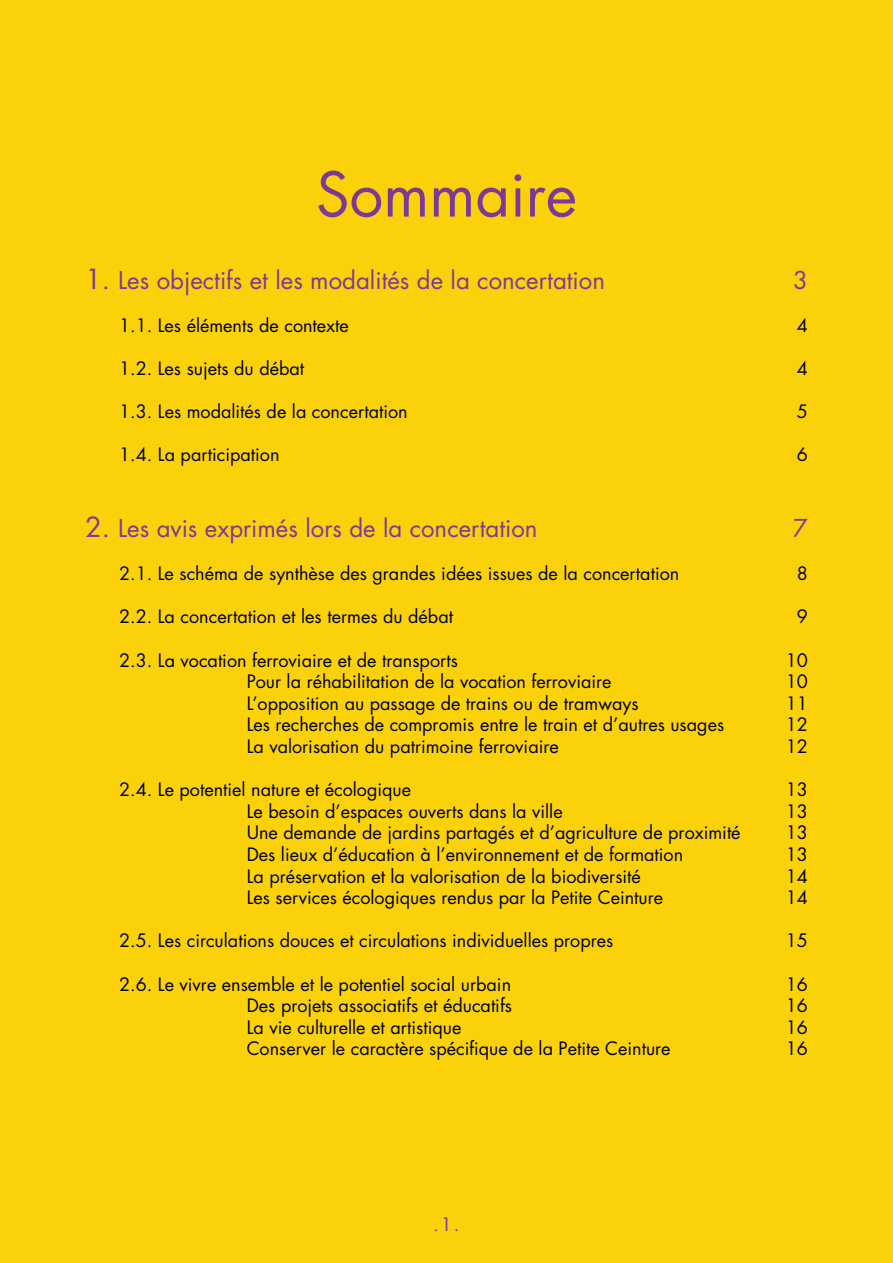
<style>
.page{position:relative;width:893px;height:1263px;background:#fbd109}
.page>*{position:absolute;margin:0;border:0;box-sizing:border-box;transform-origin:0 0}
.t1{font:60px "Futura";color:#7c3996}
.t2{font:24px "Futura";color:#7c3996}
.t3{font:18px "Futura";color:#000}
.t4{font:18px "Futura";color:#7c3996}
.s1{font-size:27px}
</style>
<div class="page">
<h1 class="t1" style="left:316px;top:156px;width:263px">Sommaire</h1>
<h2 class="t2" style="left:85px;top:264px;width:521px"><span class="s1">1.</span> Les objectifs et les modalités de la concertation</h2>
<h2 class="t2" style="left:793px;top:264px;width:16px">3</h2>
<p class="t3" style="left:119px;top:314px;width:231px">1.1. Les éléments de contexte</p>
<p class="t3" style="left:797px;top:314px;width:13px">4</p>
<p class="t3" style="left:119px;top:357px;width:187px">1.2. Les sujets du débat</p>
<p class="t3" style="left:797px;top:357px;width:13px">4</p>
<p class="t3" style="left:119px;top:400px;width:290px">1.3. Les modalités de la concertation</p>
<p class="t3" style="left:797px;top:400px;width:13px">5</p>
<p class="t3" style="left:119px;top:443px;width:162px">1.4. La participation</p>
<p class="t3" style="left:797px;top:443px;width:13px">6</p>
<h2 class="t2" style="left:85px;top:513px;width:454px"><span class="s1">2.</span> Les avis exprimés lors de la concertation</h2>
<h2 class="t2" style="left:793px;top:513px;width:16px">7</h2>
<p class="t3" style="left:119px;top:562px;width:562px">2.1. Le schéma de synthèse des grandes idées issues de la concertation</p>
<p class="t3" style="left:797px;top:562px;width:13px">8</p>
<p class="t3" style="left:119px;top:605px;width:335px">2.2. La concertation et les termes du débat</p>
<p class="t3" style="left:797px;top:605px;width:13px">9</p>
<p class="t3" style="left:119px;top:648px;width:340px">2.3. La vocation ferroviaire et de transports</p>
<p class="t3" style="left:786px;top:648px;width:24px">10</p>
<p class="t3" style="left:247px;top:670px;width:366px">Pour la réhabilitation de la vocation ferroviaire</p>
<p class="t3" style="left:786px;top:670px;width:24px">10</p>
<p class="t3" style="left:247px;top:692px;width:393px">L’opposition au passage de trains ou de tramways</p>
<p class="t3" style="left:786px;top:692px;width:24px">11</p>
<p class="t3" style="left:247px;top:713px;width:479px">Les recherches de compromis entre le train et d’autres usages</p>
<p class="t3" style="left:786px;top:713px;width:24px">12</p>
<p class="t3" style="left:247px;top:735px;width:314px">La valorisation du patrimoine ferroviaire</p>
<p class="t3" style="left:786px;top:735px;width:24px">12</p>
<p class="t3" style="left:119px;top:778px;width:293px">2.4. Le potentiel nature et écologique</p>
<p class="t3" style="left:786px;top:778px;width:24px">13</p>
<p class="t3" style="left:247px;top:800px;width:317px">Le besoin d’espaces ouverts dans la ville</p>
<p class="t3" style="left:786px;top:800px;width:24px">13</p>
<p class="t3" style="left:247px;top:821px;width:495px">Une demande de jardins partagés et d’agriculture de proximité</p>
<p class="t3" style="left:786px;top:821px;width:24px">13</p>
<p class="t3" style="left:247px;top:843px;width:438px">Des lieux d’éducation à l’environnement et de formation</p>
<p class="t3" style="left:786px;top:843px;width:24px">13</p>
<p class="t3" style="left:247px;top:864px;width:396px">La préservation et la valorisation de la biodiversité</p>
<p class="t3" style="left:786px;top:864px;width:24px">14</p>
<p class="t3" style="left:247px;top:886px;width:418px">Les services écologiques rendus par la Petite Ceinture</p>
<p class="t3" style="left:786px;top:886px;width:24px">14</p>
<p class="t3" style="left:119px;top:929px;width:496px">2.5. Les circulations douces et circulations individuelles propres</p>
<p class="t3" style="left:786px;top:929px;width:24px">15</p>
<p class="t3" style="left:119px;top:972px;width:393px">2.6. Le vivre ensemble et le potentiel social urbain</p>
<p class="t3" style="left:786px;top:972px;width:24px">16</p>
<p class="t3" style="left:247px;top:994px;width:267px">Des projets associatifs et éducatifs</p>
<p class="t3" style="left:786px;top:994px;width:24px">16</p>
<p class="t3" style="left:247px;top:1016px;width:216px">La vie culturelle et artistique</p>
<p class="t3" style="left:786px;top:1016px;width:24px">16</p>
<p class="t3" style="left:247px;top:1037px;width:425px">Conserver le caractère spécifique de la Petite Ceinture</p>
<p class="t3" style="left:786px;top:1037px;width:24px">16</p>
<p class="t4" style="left:433px;top:1213px;width:28px">. 1 .</p>
</div>
